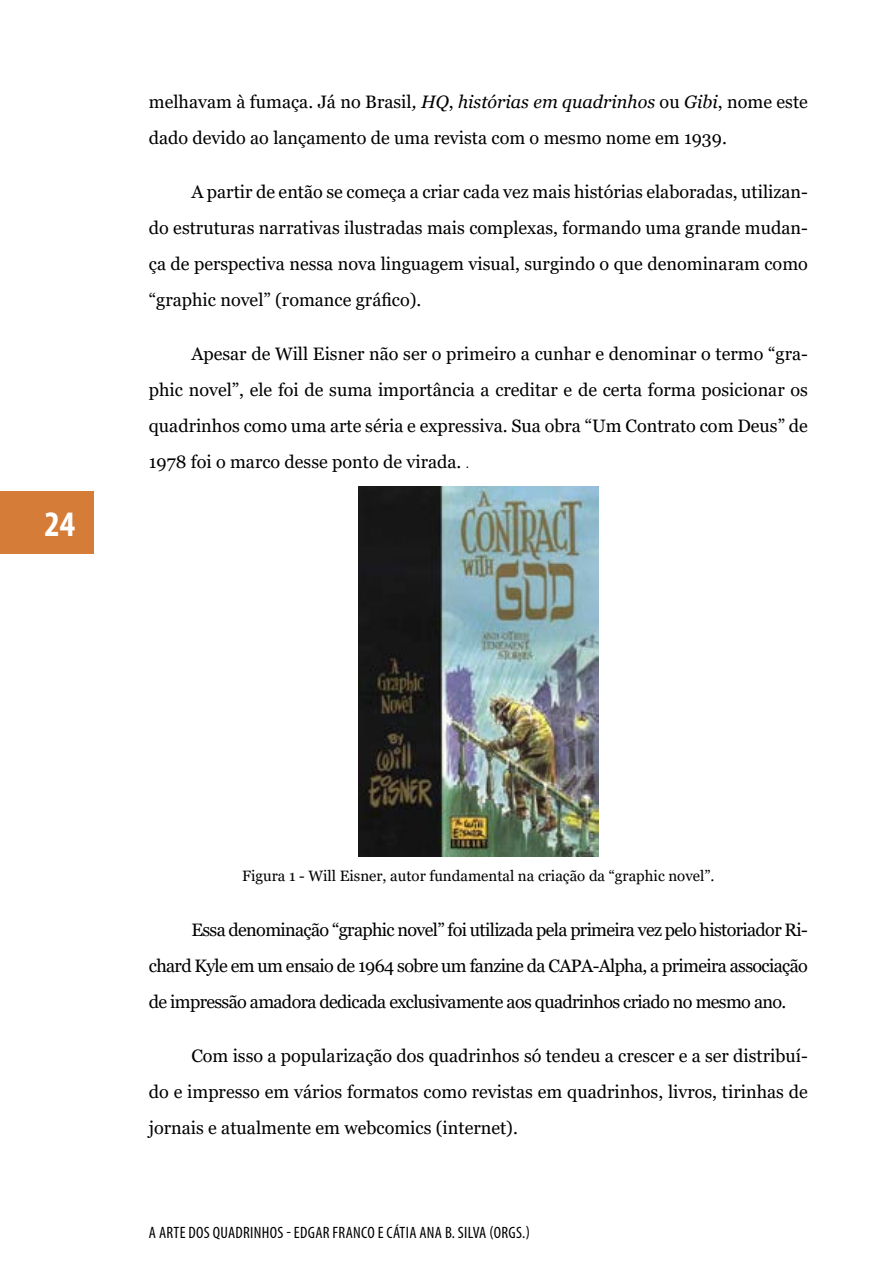
<style>
.page{position:relative;width:893px;height:1263px;background:#fff}
.page>*{position:absolute;margin:0;border:0;box-sizing:border-box;transform-origin:0 0}
.t1{font:700 condensed 36px "Myriad Pro";color:#fff}
.t2{font:18px/36px "Georgia";color:#000;text-align:justify}
.t3{font:condensed 16.5px "Myriad Pro";letter-spacing:.02em;color:#000}
.t4{font:15px "Georgia";color:#000}
.s1{font-style:italic}
.s2{font-family:"Calibri";font-size:13.5px}
</style>
<div class="page">
<div style="left:0;top:491px;width:94px;height:63px;background:#d57c38"></div>
<img style="left:358px;top:486px;width:240px;height:371px">
<h1 class="t1" style="left:45px;top:501px;width:32px">24</h1>
<p class="t2" style="left:149px;top:84px;width:661px">melhavam à fumaça. Já no Brasil<span class="s1">, HQ</span>, <span class="s1">histórias em quadrinhos</span> ou <span class="s1">Gibi</span>, nome este dado devido ao lançamento de uma revista com o mesmo nome em 1939.</p>
<p class="t2" style="left:149px;top:174px;width:661px;text-indent:43px">A partir de então se começa a criar cada vez mais histórias elaboradas, utilizan&shy;do estruturas narrativas ilustradas mais complexas, formando uma grande mudan&shy;ça de perspectiva nessa nova linguagem visual, surgindo o que denominaram como “graphic novel” (romance gráfico).</p>
<p class="t2" style="left:149px;top:336px;width:661px;text-indent:43px">Apesar de Will Eisner não ser o primeiro a cunhar e denominar o termo “gra&shy;phic novel”, ele foi de suma importância a creditar e de certa forma posicionar os quadrinhos como uma arte séria e expressiva. Sua obra “Um Contrato com Deus” de 1978 foi o marco desse ponto de virada. <span class="s2">.</span></p>
<p class="t4" style="left:242px;top:867px;width:474px">Figura 1 - Will Eisner, autor fundamental na criação da “graphic novel”.</p>
<p class="t2" style="left:149px;top:912px;width:661px;text-indent:43px">Essa denominação “graphic novel” foi utilizada pela primeira vez pelo historiador Ri&shy;chard Kyle em um ensaio de 1964 sobre um fanzine da CAPA-Alpha, a primeira associação de impressão amadora dedicada exclusivamente aos quadrinhos criado no mesmo ano.</p>
<p class="t2" style="left:149px;top:1038px;width:661px;text-indent:43px">Com isso a popularização dos quadrinhos só tendeu a crescer e a ser distribuí&shy;do e impresso em vários formatos como revistas em quadrinhos, livros, tirinhas de jornais e atualmente em webcomics (internet).</p>
<p class="t3" style="left:149px;top:1223px;width:382px">A ARTE DOS QUADRINHOS - EDGAR FRANCO E CÁTIA ANA B. SILVA (ORGS.)</p>
</div>
